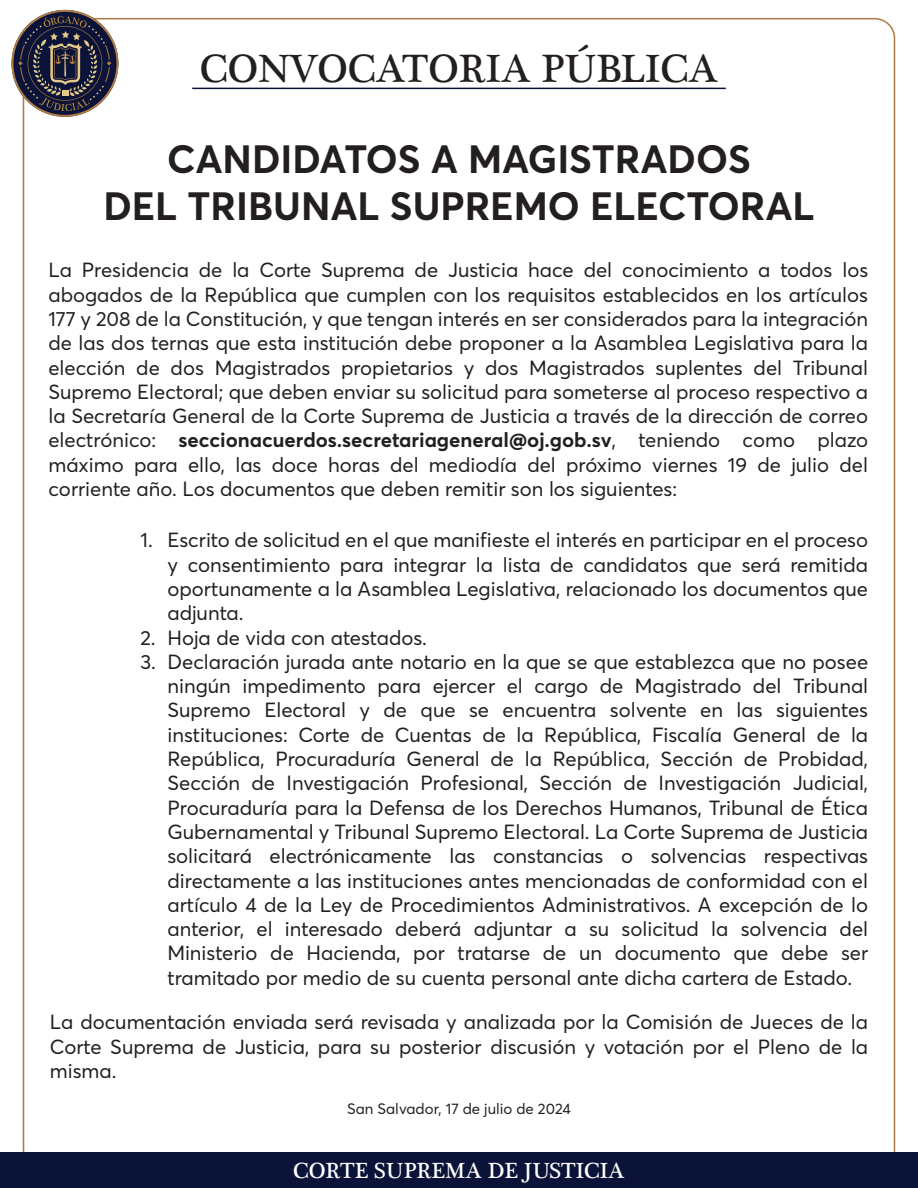
<style>
.page{position:relative;width:918px;height:1188px;background:#fff}
.page>*{position:absolute;margin:0;border:0;box-sizing:border-box;transform-origin:0 0}
.t1{font:40.5px "Plantagenet Cherokee";color:#231f20}
.t2{font:700 39px/46.8px "Averta";color:#231f20;text-align:center}
.t3{font:22.5px "Plantagenet Cherokee";color:#fff}
.t4{font:20.25px/24.3px "Averta Demo PE";color:#231f20;text-align:justify}
.t5{font:700 20.25px "Averta";color:#231f20}
.t6{font:15px "Averta Demo PE";color:#231f20}
.s1{font-family:"Averta Demo PE";font-weight:400}
</style>
<div class="page">
<svg style="left:11px;top:10px;width:107px;height:107px"></svg>
<div style="left:0;top:1152px;width:918px;height:36px;background:#0c1339"></div>
<hr style="left:192px;top:88px;width:534px;height:1px;background:#0c1339">
<h1 class="t1" style="left:200px;top:44px;width:520px">CONVOCATORIA PÚBLICA</h1>
<h2 class="t2" style="left:103px;top:136px;width:713px">CANDIDATOS A MAGISTRADOS<br>DEL TRIBUNAL SUPREMO ELECTORAL</h2>
<p class="t4" style="left:48px;top:257px;width:821px">La Presidencia de la Corte Suprema de Justicia hace del conocimiento a todos los abogados de la República que cumplen con los requisitos establecidos en los artículos 177 y 208 de la Constitución, y que tengan interés en ser considerados para la integración de las dos ternas que esta institución debe proponer a la Asamblea Legislativa para la elección de dos Magistrados propietarios y dos Magistrados suplentes del Tribunal Supremo Electoral; que deben enviar su solicitud para someterse al proceso respectivo a la Secretaría General de la Corte Suprema de Justicia a través de la dirección de correo</p>
<p class="t5" style="left:48px;top:427px;width:821px"><span class="s1">electrónico:</span> seccionacuerdos.secretariageneral@oj.gob.sv<span class="s1">, teniendo como plazo</span></p>
<p class="t4" style="left:48px;top:452px;width:821px">máximo para ello, las doce horas del mediodía del próximo viernes 19 de julio del corriente año. Los documentos que deben remitir son los siguientes:</p>
<p class="t4" style="left:167px;top:527px;width:702px;text-indent:-27px">1. Escrito de solicitud en el que manifieste el interés en participar en el proceso y consentimiento para integrar la lista de candidatos que será remitida oportunamente a la Asamblea Legislativa, relacionado los documentos que adjunta.</p>
<p class="t4" style="left:140px;top:625px;width:288px">2. Hoja de vida con atestados.</p>
<p class="t4" style="left:167px;top:649px;width:702px;text-indent:-27px">3. Declaración jurada ante notario en la que se que establezca que no posee ningún impedimento para ejercer el cargo de Magistrado del Tribunal Supremo Electoral y de que se encuentra solvente en las siguientes instituciones: Corte de Cuentas de la República, Fiscalía General de la República, Procuraduría General de la República, Sección de Probidad, Sección de Investigación Profesional, Sección de Investigación Judicial, Procuraduría para la Defensa de los Derechos Humanos, Tribunal de Ética Gubernamental y Tribunal Supremo Electoral. La Corte Suprema de Justicia solicitará electrónicamente las constancias o solvencias respectivas directamente a las instituciones antes mencionadas de conformidad con el artículo 4 de la Ley de Procedimientos Administrativos. A excepción de lo anterior, el interesado deberá adjuntar a su solicitud la solvencia del Ministerio de Hacienda, por tratarse de un documento que debe ser tramitado por medio de su cuenta personal ante dicha cartera de Estado.</p>
<p class="t4" style="left:50px;top:1009px;width:820px">La documentación enviada será revisada y analizada por la Comisión de Jueces de la Corte Suprema de Justicia, para su posterior discusión y votación por el Pleno de la misma.</p>
<p class="t6" style="left:347px;top:1098px;width:225px">San Salvador, 17 de julio de 2024</p>
<p class="t3" style="left:293px;top:1157px;width:333px">CORTE SUPREMA DE JUSTICIA</p>
</div>
